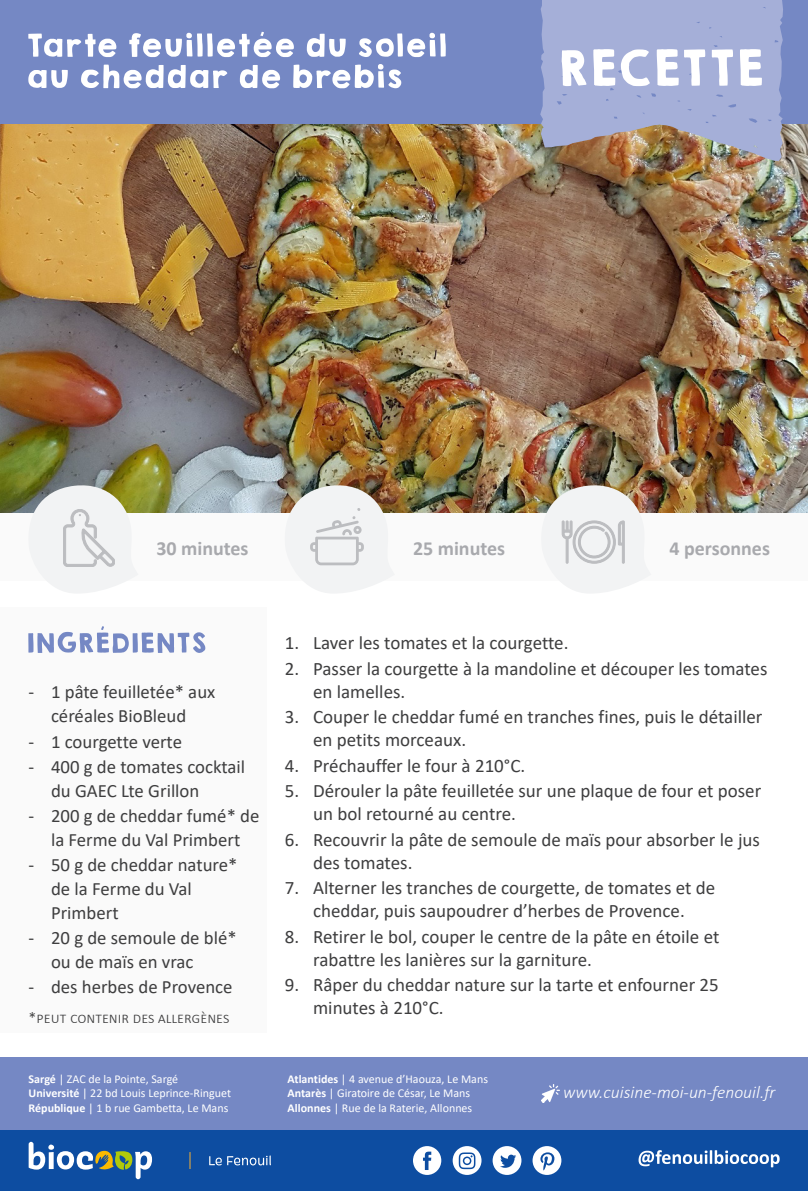
<style>
.page{position:relative;width:808px;height:1191px;background:#fff}
.page>*{position:absolute;margin:0;border:0;box-sizing:border-box;transform-origin:0 0}
.t1{font:700 20px "Calibri";color:#a8a9ad}
.t2{font:19px/22.8px "Calibri";color:#3e3e3f}
.t3{font:18.8px/24px "Calibri";color:#3e3e3f}
.t4{font:italic 300 17.6px "Calibri";color:#fff}
.t5{font:300 16px "Calibri";color:#3e3e3f}
.t6{font:12px "Calibri";color:#fff}
.s1{font-weight:700}
</style>
<div class="page">
<div style="left:0;top:490px;width:808px;height:90px;background:#fafafa"></div>
<img style="left:0;top:124px;width:808px;height:388px">
<div style="left:0;top:607px;width:267px;height:425px;background:#fafafa"></div>
<svg style="left:28px;top:626px;width:177px;height:27px"></svg>
<svg style="left:26px;top:482px;width:113px;height:111px"></svg>
<svg style="left:282px;top:482px;width:113px;height:111px"></svg>
<svg style="left:538px;top:482px;width:113px;height:111px"></svg>
<div style="left:0;top:0;width:808px;height:124px;background:#7588c4"></div>
<img style="left:540px;top:0;width:243px;height:161px">
<svg style="left:562px;top:49px;width:200px;height:37px;background:#d1d6eb"></svg>
<div style="left:0;top:1129px;width:808px;height:62px;background:#0d4da1"></div>
<svg style="left:638px;top:1150px;width:142px;height:17px"></svg>
<svg style="left:413px;top:1146px;width:28px;height:29px"></svg>
<svg style="left:493px;top:1146px;width:28px;height:29px"></svg>
<svg style="left:453px;top:1146px;width:28px;height:29px"></svg>
<svg style="left:532px;top:1146px;width:29px;height:29px"></svg>
<svg style="left:29px;top:1141px;width:123px;height:38px"></svg>
<svg style="left:190px;top:1152px;width:1px;height:17px"></svg>
<svg style="left:209px;top:1155px;width:62px;height:10px"></svg>
<div style="left:0;top:1057px;width:808px;height:72px;background:#7588c4"></div>
<img style="left:541px;top:1084px;width:18px;height:18px">
<svg style="left:28px;top:32px;width:418px;height:25px"></svg>
<svg style="left:28px;top:64px;width:373px;height:24px"></svg>
<p class="t1" style="left:156px;top:534px;width:94px">30 minutes</p>
<p class="t1" style="left:413px;top:534px;width:94px">25 minutes</p>
<p class="t1" style="left:669px;top:534px;width:102px">4 personnes</p>
<p class="t3" style="left:28px;top:679px;width:188px;text-align:center">- 1 pâte feuilletée* aux céréales BioBleud</p>
<p class="t3" style="left:28px;top:729px;width:155px">- 1 courgette verte</p>
<p class="t3" style="left:51px;top:754px;width:196px;text-indent:-23px">- 400 g de tomates cocktail du GAEC Lte Grillon</p>
<p class="t3" style="left:28px;top:803px;width:233px;text-align:center">- 200 g de cheddar fumé* de la Ferme du Val Primbert</p>
<p class="t3" style="left:51px;top:852px;width:188px;text-indent:-23px">- 50 g de cheddar nature* de la Ferme du Val<br>Primbert</p>
<p class="t3" style="left:51px;top:925px;width:187px;text-indent:-23px">- 20 g de semoule de blé* ou de maïs en vrac</p>
<p class="t3" style="left:28px;top:974px;width:206px">- des herbes de Provence</p>
<p class="t5" style="left:29px;top:1007px;width:202px">*peut contenir des allergènes</p>
<p class="t6" style="left:29px;top:1070px;width:151px"><span class="s1">Sargé</span> | ZAC de la Pointe, Sargé</p>
<p class="t6" style="left:29px;top:1085px;width:204px"><span class="s1">Université</span> | 22 bd Louis Leprince-Ringuet</p>
<p class="t6" style="left:29px;top:1099px;width:201px"><span class="s1">République</span> | 1 b rue Gambetta, Le Mans</p>
<p class="t2" style="left:285px;top:631px;width:285px">1. Laver les tomates et la courgette.</p>
<p class="t2" style="left:313px;top:656px;width:456px;text-indent:-28px">2. Passer la courgette à la mandoline et découper les tomates en lamelles.</p>
<p class="t2" style="left:313px;top:705px;width:451px;text-indent:-28px">3. Couper le cheddar fumé en tranches fines, puis le détailler en petits morceaux.</p>
<p class="t2" style="left:285px;top:753px;width:242px">4. Préchauffer le four à 210°C.</p>
<p class="t2" style="left:313px;top:779px;width:450px;text-indent:-28px">5. Dérouler la pâte feuilletée sur une plaque de four et poser un bol retourné au centre.</p>
<p class="t2" style="left:313px;top:827px;width:448px;text-indent:-28px">6. Recouvrir la pâte de semoule de maïs pour absorber le jus des tomates.</p>
<p class="t2" style="left:285px;top:876px;width:432px;text-align:center">7. Alterner les tranches de courgette, de tomates et de cheddar, puis saupoudrer d’herbes de Provence.</p>
<p class="t2" style="left:313px;top:924px;width:408px;text-indent:-28px">8. Retirer le bol, couper le centre de la pâte en étoile et rabattre les lanières sur la garniture.</p>
<p class="t2" style="left:313px;top:973px;width:407px;text-indent:-28px">9. Râper du cheddar nature sur la tarte et enfourner 25 minutes à 210°C.</p>
<p class="t6" style="left:288px;top:1070px;width:202px"><span class="s1">Atlantides</span> | 4 avenue d’Haouza, Le Mans</p>
<p class="t6" style="left:288px;top:1085px;width:184px"><span class="s1">Antarès</span> | Giratoire de César, Le Mans</p>
<p class="t6" style="left:288px;top:1099px;width:186px"><span class="s1">Allonnes</span> | Rue de la Raterie, Allonnes</p>
<p class="t4" style="left:563px;top:1081px;width:214px">www.cuisine-moi-un-fenouil.fr</p>
</div>
